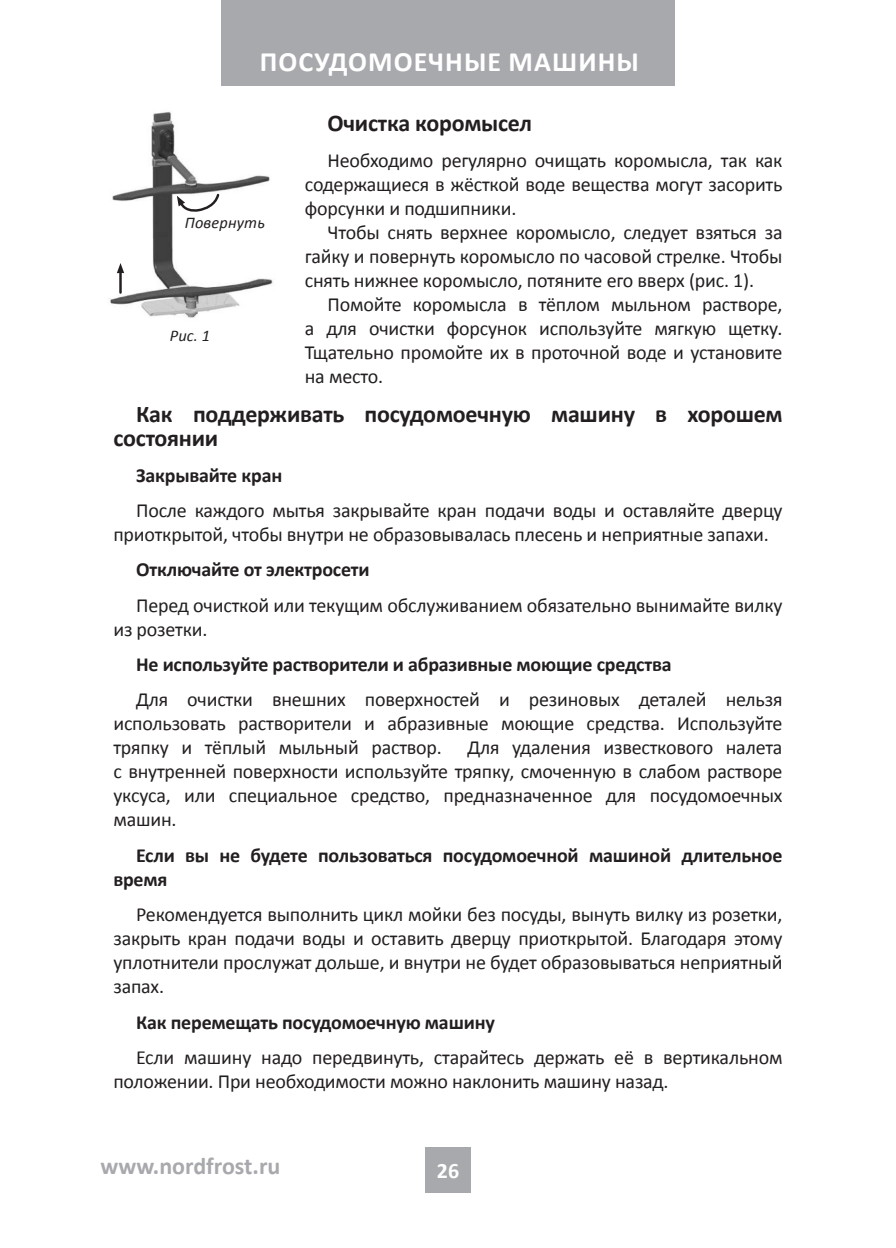
<style>
.page{position:relative;width:896px;height:1248px;background:#fff}
.page>*{position:absolute;margin:0;border:0;box-sizing:border-box;transform-origin:0 0}
.t1{font:700 28px "Calibri";letter-spacing:.04em;color:#fff}
.t2{font:700 24px/24px "Calibri";letter-spacing:-.01em;color:#231f20}
.t3{font:700 24px "Calibri";color:#a8a9ad}
.t4{font:700 22px "Calibri";color:#fff}
.t5{font:20px/24px "Calibri";letter-spacing:-.01em;color:#231f20;text-align:justify}
.t6{font:700 20px/24px "Calibri";letter-spacing:-.01em;color:#231f20}
.t7{font:italic 16.4px "Calibri";letter-spacing:.01em;color:#231f20}
</style>
<div class="page">
<div style="left:221px;top:0;width:454px;height:85px;background:#a8a9ad"></div>
<div style="left:425px;top:1147px;width:46px;height:45px;background:#a8a9ad"></div>
<img style="left:109px;top:111px;width:164px;height:207px">
<svg style="left:177px;top:192px;width:44px;height:22px"></svg>
<hr style="left:119px;top:273px;width:3px;height:19px;background:#231f20">
<svg style="left:117px;top:263px;width:7px;height:10px"></svg>
<h1 class="t1" style="left:260px;top:44px;width:380px">ПОСУДОМОЕЧНЫЕ МАШИНЫ</h1>
<p class="t7" style="left:185px;top:213px;width:82px">Повернуть</p>
<p class="t7" style="left:170px;top:325px;width:42px">Рис. 1</p>
<p class="t2" style="left:327px;top:111px;width:206px">Очистка коромысел</p>
<p class="t5" style="left:305px;top:148px;width:479px;text-indent:23px">Необходимо регулярно очищать коромысла, так как содержащиеся в жёсткой воде вещества могут засорить форсунки и подшипники.</p>
<p class="t5" style="left:305px;top:220px;width:479px;text-indent:23px">Чтобы снять верхнее коромысло, следует взяться за гайку и повернуть коромысло по часовой стрелке. Чтобы снять нижнее коромысло, потяните его вверх (рис. 1).</p>
<p class="t5" style="left:305px;top:292px;width:479px;text-indent:23px">Помойте коромысла в тёплом мыльном растворе, а для очистки форсунок используйте мягкую щетку.<br>Тщательно промойте их в проточной воде и установите на место.</p>
<p class="t2" style="left:113px;top:402px;width:671px;text-indent:23px">Как поддерживать посудомоечную машину в хорошем состоянии</p>
<p class="t6" style="left:136px;top:463px;width:148px">Закрывайте кран</p>
<p class="t5" style="left:113px;top:498px;width:670px;text-indent:23px">После каждого мытья закрывайте кран подачи воды и оставляйте дверцу приоткрытой, чтобы внутри не образовывалась плесень и неприятные запахи.</p>
<p class="t6" style="left:136px;top:557px;width:235px">Отключайте от электросети</p>
<p class="t5" style="left:113px;top:593px;width:670px;text-indent:23px">Перед очисткой или текущим обслуживанием обязательно вынимайте вилку из розетки.</p>
<p class="t6" style="left:136px;top:652px;width:537px">Не используйте растворители и абразивные моющие средства</p>
<p class="t5" style="left:113px;top:687px;width:670px;text-indent:23px">Для очистки внешних поверхностей и резиновых деталей нельзя использовать растворители и абразивные моющие средства. Используйте тряпку и тёплый мыльный раствор.</p>
<p class="t5" style="left:113px;top:735px;width:671px;text-indent:354px">Для удаления известкового налета с внутренней поверхности используйте тряпку, смоченную в слабом растворе уксуса, или специальное средство, предназначенное для посудомоечных машин.</p>
<p class="t6" style="left:113px;top:843px;width:671px;text-indent:23px">Если вы не будете пользоваться посудомоечной машиной длительное время</p>
<p class="t5" style="left:113px;top:902px;width:671px;text-indent:23px">Рекомендуется выполнить цикл мойки без посуды, вынуть вилку из розетки, закрыть кран подачи воды и оставить дверцу приоткрытой. Благодаря этому уплотнители прослужат дольше, и внутри не будет образовываться неприятный запах.</p>
<p class="t6" style="left:136px;top:1009px;width:360px">Как перемещать посудомоечную машину</p>
<p class="t5" style="left:113px;top:1045px;width:670px;text-indent:23px">Если машину надо передвинуть, старайтесь держать её в вертикальном положении. При необходимости можно наклонить машину назад.</p>
<p class="t3" style="left:100px;top:1150px;width:182px">www.nordfrost.ru</p>
<p class="t4" style="left:437px;top:1155px;width:24px">26</p>
</div>
